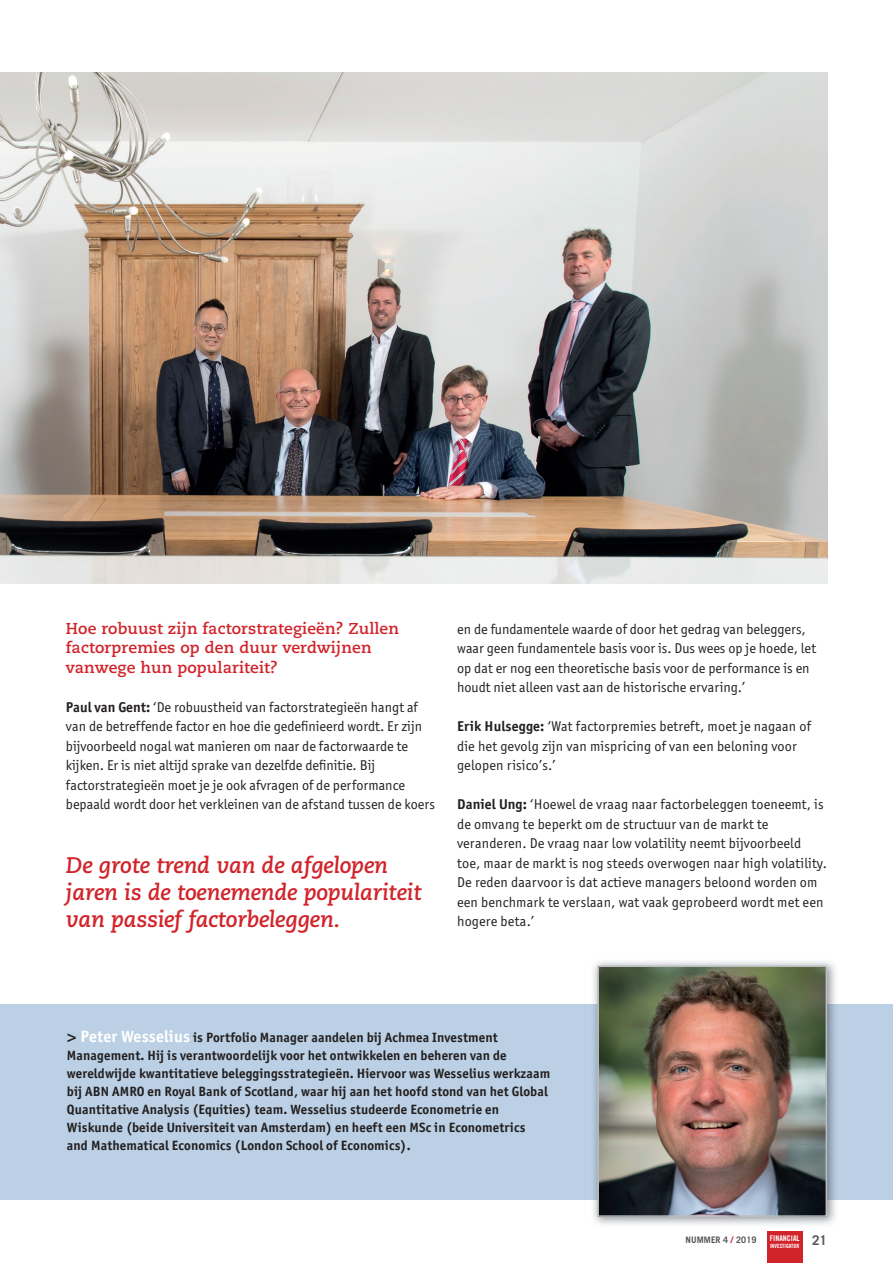
<style>
.page{position:relative;width:893px;height:1263px;background:#fff}
.page>*{position:absolute;margin:0;border:0;box-sizing:border-box;transform-origin:0 0}
.t1{font:italic 700 22.5px/27px "Caecilia LT";letter-spacing:-.01em;color:#d1232a}
.t2{font:700 15.75px/19.5px "Caecilia LT";letter-spacing:.01em;color:#d1232a}
.t3{font:14.25px/19.5px "Officina San ITC";letter-spacing:.005em;color:#231f20}
.t4{font:700 13.5px/18px "Officina San ITC";letter-spacing:.01em;color:#231f20}
.t5{font:700 13.5px "Trade Gothic LT";color:#57585a}
.t6{font:700 9px "Trade Gothic LT";letter-spacing:.01em;color:#57585a}
.t7{font:7.8px "Trade Gothic LT Bold Cond Twenty";color:#fff}
.t8{font:5.7px "Trade Gothic LT Bold Cond Twenty";color:#fff}
.s1{font-weight:700}
.s2{font-family:"Caecilia LT";font-weight:800;font-size:16.5px}
.s3{font-size:16.5px;color:#fff}
.s4{color:#d1232a}
</style>
<div class="page">
<div style="left:0;top:1004px;width:893px;height:195px;background:#bbd0e4"></div>
<img style="left:591px;top:961px;width:247px;height:264px">
<img style="left:591px;top:1004px;width:247px;height:195px">
<img style="left:600px;top:968px;width:224px;height:246px">
<div style="left:597px;top:965px;width:230px;height:252px;border:2px solid #bcbdc0"></div>
<img style="left:0;top:73px;width:827px;height:511px">
<div style="left:767px;top:1231px;width:35px;height:32px;background:#d1232a"></div>
<p class="t2" style="left:66px;top:619px;width:335px">Hoe robuust zijn factorstrategieën? Zullen factorpremies op den duur verdwijnen vanwege hun populariteit?</p>
<p class="t3" style="left:66px;top:697px;width:371px"><span class="s1">Paul van Gent:</span> ‘De robuustheid van factorstrategieën hangt af van de betreffende factor en hoe die gedefinieerd wordt. Er zijn bijvoorbeeld nogal wat manieren om naar de factorwaarde te kijken. Er is niet altijd sprake van dezelfde definitie. Bij factorstrategieën moet je je ook afvragen of de performance bepaald wordt door het verkleinen van de afstand tussen de koers</p>
<h1 class="t1" style="left:66px;top:851px;width:357px">De grote trend van de afgelopen jaren is de toenemende populariteit van passief factorbeleggen.</h1>
<p class="t3" style="left:457px;top:619px;width:360px">en de fundamentele waarde of door het gedrag van beleggers, waar geen fundamentele basis voor is. Dus wees op je hoede, let op dat er nog een theoretische basis voor de performance is en houdt niet alleen vast aan de historische ervaring.’</p>
<p class="t3" style="left:457px;top:717px;width:355px"><span class="s1">Erik Hulsegge:</span> ‘Wat factorpremies betreft, moet je nagaan of die het gevolg zijn van mispricing of van een beloning voor gelopen risico’s.’</p>
<p class="t3" style="left:457px;top:795px;width:371px"><span class="s1">Daniel Ung:</span> ‘Hoewel de vraag naar factorbeleggen toeneemt, is de omvang te beperkt om de structuur van de markt te veranderen. De vraag naar low volatility neemt bijvoorbeeld toe, maar de markt is nog steeds overwogen naar high volatility.<br>De reden daarvoor is dat actieve managers beloond worden om een benchmark te verslaan, wat vaak geprobeerd wordt met een hogere beta.’</p>
<p class="t4" style="left:67px;top:1028px;width:485px"><span class="s2">&gt;</span> <span class="s3">Peter Wesselius</span> is Portfolio Manager aandelen bij Achmea Investment Management. Hij is verantwoordelijk voor het ontwikkelen en beheren van de wereldwijde kwantitatieve beleggingsstrategieën. Hiervoor was Wesselius werkzaam bij ABN AMRO en Royal Bank of Scotland, waar hij aan het hoofd stond van het Global Quantitative Analysis (Equities) team. Wesselius studeerde Econometrie en Wiskunde (beide Universiteit van Amsterdam) en heeft een MSc in Econometrics<br>and Mathematical Economics (London School of Economics).</p>
<p class="t6" style="left:686px;top:1234px;width:72px">NUMMER 4 <span class="s4">/</span> 2019</p>
<p class="t5" style="left:812px;top:1232px;width:17px">21</p>
<p class="t7" style="left:770px;top:1233px;width:31px">FINANCIAL</p>
<p class="t8" style="left:770px;top:1242px;width:31px">INVESTIGATOR</p>
</div>
